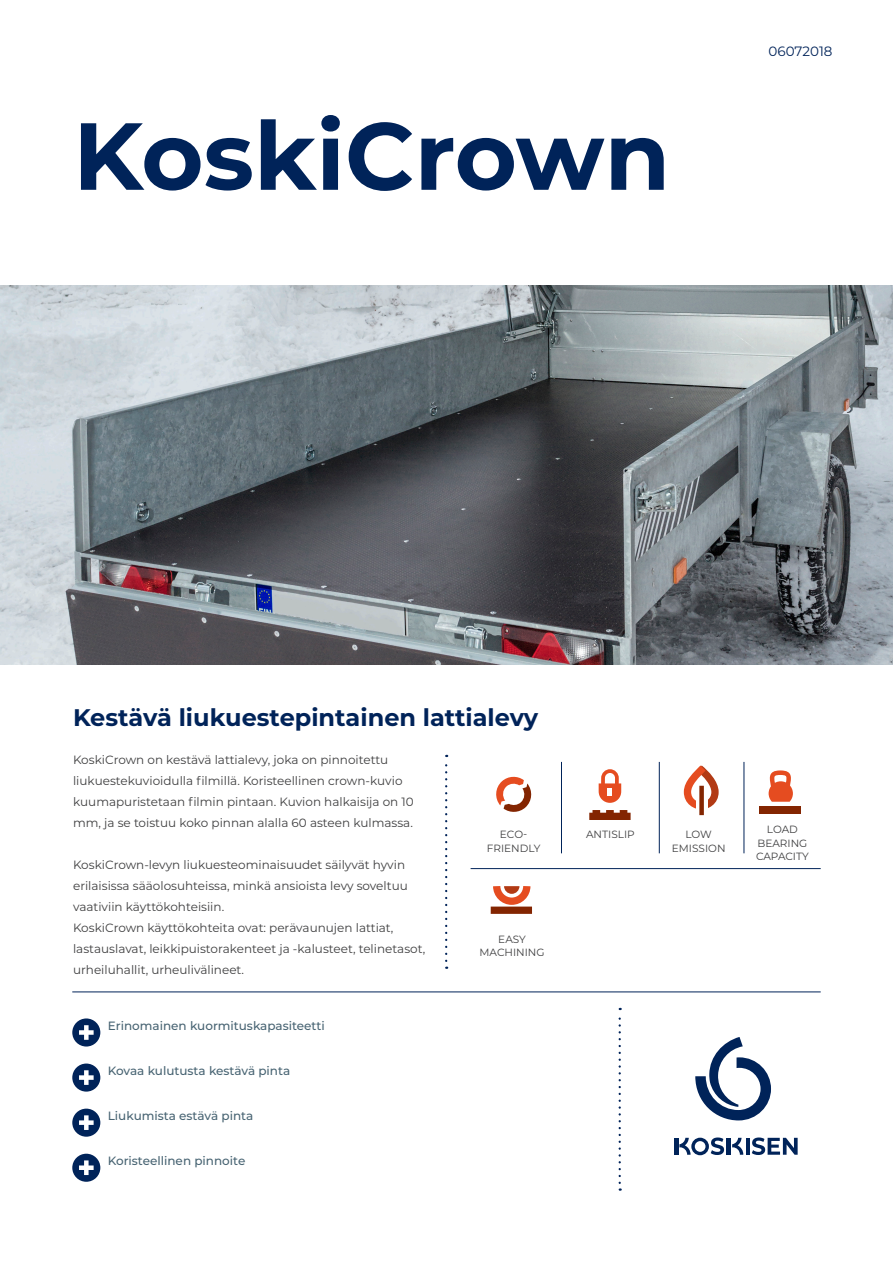
<style>
.page{position:relative;width:893px;height:1263px;background:#fff}
.page>*{position:absolute;margin:0;border:0;box-sizing:border-box;transform-origin:0 0}
.t1{font:700 94.95px "Montserrat";color:#002359}
.t2{font:700 24px "Montserrat";color:#002359}
.base{font:13.5px "Montserrat";color:#002359}
.base-2{font:12px/21px "Montserrat";color:#3e3e3f}
.Benefits_list{font:500 12px "Montserrat";color:#476372}
.icon_text{font:10.5px/13.5px "Montserrat";color:#3e3e3f;text-align:center}
</style>
<div class="page">
<img style="left:0;top:286px;width:893px;height:378px">
<hr style="left:746px;top:1138px;width:3px;height:17px;background:#002359">
<hr style="left:674px;top:1138px;width:4px;height:17px;background:#002359">
<hr style="left:727px;top:1138px;width:4px;height:17px;background:#002359">
<svg style="left:752px;top:1137px;width:46px;height:18px"></svg>
<svg style="left:679px;top:1137px;width:45px;height:18px"></svg>
<svg style="left:732px;top:1138px;width:11px;height:17px"></svg>
<svg style="left:695px;top:1037px;width:76px;height:83px"></svg>
<svg style="left:445px;top:755px;width:2px;height:214px"></svg>
<svg style="left:619px;top:1008px;width:2px;height:183px"></svg>
<div style="left:72px;top:1018px;width:28px;height:28px;background:#002359;border-radius:50%"></div>
<div style="left:84px;top:1025px;width:5px;height:15px;background:#fff"></div>
<div style="left:79px;top:1030px;width:15px;height:5px;background:#fff"></div>
<div style="left:72px;top:1063px;width:28px;height:28px;background:#002359;border-radius:50%"></div>
<div style="left:84px;top:1070px;width:5px;height:15px;background:#fff"></div>
<div style="left:79px;top:1075px;width:15px;height:5px;background:#fff"></div>
<div style="left:72px;top:1108px;width:28px;height:29px;background:#002359;border-radius:50%"></div>
<div style="left:84px;top:1115px;width:5px;height:15px;background:#fff"></div>
<div style="left:79px;top:1120px;width:15px;height:5px;background:#fff"></div>
<div style="left:72px;top:1154px;width:28px;height:28px;background:#002359;border-radius:50%"></div>
<div style="left:84px;top:1160px;width:5px;height:15px;background:#fff"></div>
<div style="left:79px;top:1165px;width:15px;height:5px;background:#fff"></div>
<hr style="left:72px;top:991px;width:749px;height:1px;background:#002359">
<hr style="left:471px;top:868px;width:350px;height:1px;background:#002359">
<hr style="left:561px;top:762px;width:1px;height:91px;background:#002359">
<hr style="left:659px;top:762px;width:1px;height:91px;background:#002359">
<hr style="left:744px;top:762px;width:1px;height:91px;background:#002359">
<div style="left:491px;top:906px;width:41px;height:8px;background:#832501"></div>
<svg style="left:490px;top:886px;width:42px;height:22px"></svg>
<svg style="left:683px;top:765px;width:36px;height:44px"></svg>
<div style="left:696px;top:798px;width:11px;height:13px;background:#fff"></div>
<div style="left:699px;top:786px;width:5px;height:29px;background:#832501"></div>
<svg style="left:496px;top:776px;width:36px;height:36px"></svg>
<svg style="left:589px;top:810px;width:42px;height:10px"></svg>
<svg style="left:599px;top:769px;width:22px;height:34px"></svg>
<div style="left:760px;top:806px;width:41px;height:8px;background:#832501"></div>
<svg style="left:769px;top:770px;width:24px;height:32px"></svg>
<h1 class="t1" style="left:73px;top:88px;width:599px">KoskiCrown</h1>
<p class="base" style="left:769px;top:42px;width:65px">06072018</p>
<h3 class="t2" style="left:73px;top:700px;width:466px">Kestävä liukuestepintainen lattialevy</h3>
<p class="base-2" style="left:73px;top:749px;width:342px">KoskiCrown on kestävä lattialevy, joka on pinnoitettu liukuestekuvioidulla filmillä. Koristeellinen crown-kuvio kuumapuristetaan filmin pintaan. Kuvion halkaisija on 10 mm, ja se toistuu koko pinnan alalla 60 asteen kulmassa.</p>
<p class="base-2" style="left:73px;top:854px;width:336px">KoskiCrown-levyn liukuesteominaisuudet säilyvät hyvin erilaisissa sääolosuhteissa, minkä ansioista levy soveltuu vaativiin käyttökohteisiin.</p>
<p class="base-2" style="left:73px;top:917px;width:354px">KoskiCrown käyttökohteita ovat: perävaunujen lattiat, lastauslavat, leikkipuistorakenteet ja -kalusteet, telinetasot, urheiluhallit, urheulivälineet.</p>
<p class="Benefits_list" style="left:108px;top:1017px;width:218px">Erinomainen kuormituskapasiteetti</p>
<p class="Benefits_list" style="left:108px;top:1062px;width:184px">Kovaa kulutusta kestävä pinta</p>
<p class="Benefits_list" style="left:108px;top:1107px;width:147px">Liukumista estävä pinta</p>
<p class="Benefits_list" style="left:108px;top:1152px;width:139px">Koristeellinen pinnoite</p>
<p class="icon_text" style="left:487px;top:827px;width:55px">ECO-<br>FRIENDLY</p>
<p class="icon_text" style="left:586px;top:827px;width:50px">ANTISLIP</p>
<p class="icon_text" style="left:756px;top:822px;width:54px">LOAD<br>BEARING<br>CAPACITY</p>
<p class="icon_text" style="left:672px;top:827px;width:55px">LOW<br>EMISSION</p>
<p class="icon_text" style="left:480px;top:932px;width:67px">EASY<br>MACHINING</p>
</div>
